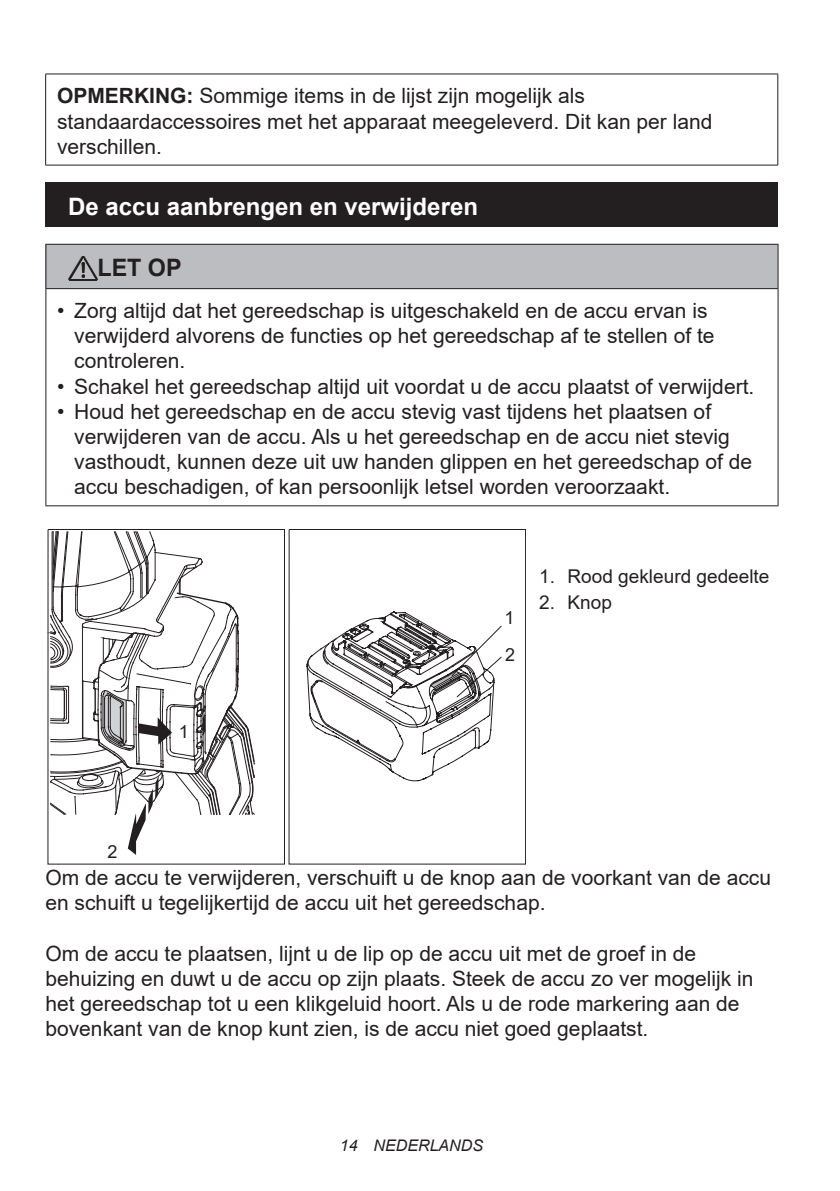
<style>
.page{position:relative;width:840px;height:1191px;background:#fff}
.page>*{position:absolute;margin:0;border:0;box-sizing:border-box;transform-origin:0 0}
.t1{font:700 24px "Arial";color:#fff}
.t2{font:700 24px "Arial";color:#231f20}
.t3{font:21px/25.2px "Arial";color:#231f20}
.t4{font:19px "Arial";color:#231f20}
.t5{font:18px "Arial";color:#231f20}
.t6{font:italic 16px "Arial";color:#231f20}
.s1{font-weight:700}
</style>
<div class="page">
<hr style="left:45px;top:74px;width:732px;height:1px;background:#231f20">
<hr style="left:45px;top:74px;width:1px;height:91px;background:#231f20">
<hr style="left:777px;top:74px;width:1px;height:91px;background:#231f20">
<hr style="left:45px;top:165px;width:732px;height:1px;background:#231f20">
<div style="left:45px;top:182px;width:732px;height:45px;background:#231f20"></div>
<div style="left:46px;top:244px;width:731px;height:45px;background:#bcbdc0"></div>
<hr style="left:45px;top:244px;width:733px;height:1px;background:#231f20">
<hr style="left:45px;top:245px;width:1px;height:43px;background:#231f20">
<hr style="left:777px;top:245px;width:1px;height:43px;background:#231f20">
<hr style="left:45px;top:288px;width:733px;height:1px;background:#231f20">
<hr style="left:45px;top:289px;width:1px;height:216px;background:#231f20">
<hr style="left:777px;top:289px;width:1px;height:216px;background:#231f20">
<hr style="left:45px;top:505px;width:733px;height:1px;background:#231f20">
<svg style="left:69px;top:256px;width:28px;height:25px"></svg>
<svg style="left:47px;top:529px;width:478px;height:335px"></svg>
<svg style="left:50px;top:529px;width:205px;height:336px"></svg>
<hr style="left:160px;top:709px;width:1px;height:34px;background:#231f20">
<p class="t3" style="left:57px;top:83px;width:656px"><span class="s1">OPMERKING:</span> Sommige items in de lijst zijn mogelijk als standaardaccessoires met het apparaat meegeleverd. Dit kan per land verschillen.</p>
<p class="t1" style="left:68px;top:189px;width:411px">De accu aanbrengen en verwijderen</p>
<p class="t2" style="left:97px;top:251px;width:86px">LET OP</p>
<p class="t3" style="left:74px;top:298px;width:641px;text-indent:-17px">• Zorg altijd dat het gereedschap is uitgeschakeld en de accu ervan is verwijderd alvorens de functies op het gereedschap af te stellen of te controleren.</p>
<p class="t3" style="left:57px;top:373px;width:698px">• Schakel het gereedschap altijd uit voordat u de accu plaatst of verwijdert.</p>
<p class="t3" style="left:74px;top:399px;width:679px;text-indent:-17px">• Houd het gereedschap en de accu stevig vast tijdens het plaatsen of verwijderen van de accu. Als u het gereedschap en de accu niet stevig vasthoudt, kunnen deze uit uw handen glippen en het gereedschap of de accu beschadigen, of kan persoonlijk letsel worden veroorzaakt.</p>
<p class="t5" style="left:107px;top:839px;width:12px">2</p>
<p class="t5" style="left:179px;top:719px;width:12px">1</p>
<p class="t5" style="left:504px;top:605px;width:12px">1</p>
<p class="t5" style="left:505px;top:643px;width:12px">2</p>
<p class="t4" style="left:539px;top:563px;width:232px">1. Rood gekleurd gedeelte</p>
<p class="t4" style="left:539px;top:589px;width:74px">2. Knop</p>
<p class="t3" style="left:45px;top:865px;width:726px">Om de accu te verwijderen, verschuift u de knop aan de voorkant van de accu en schuift u tegelijkertijd de accu uit het gereedschap.</p>
<p class="t3" style="left:45px;top:940px;width:709px">Om de accu te plaatsen, lijnt u de lip op de accu uit met de groef in de behuizing en duwt u de accu op zijn plaats. Steek de accu zo ver mogelijk in het gereedschap tot u een klikgeluid hoort. Als u de rode markering aan de bovenkant van de knop kunt zien, is de accu niet goed geplaatst.</p>
<p class="t6" style="left:339px;top:1135px;width:145px">14 NEDERLANDS</p>
</div>
